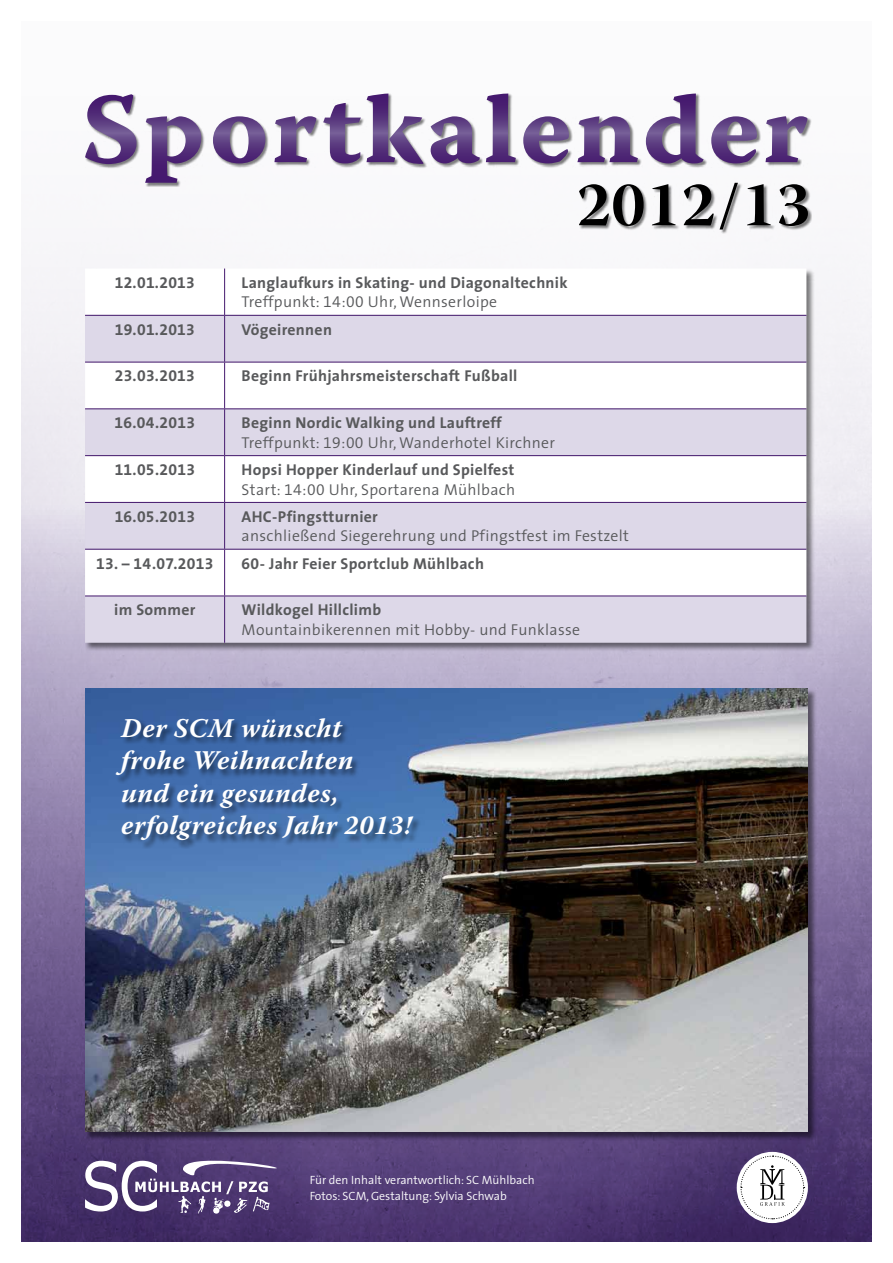
<style>
.page{position:relative;width:893px;height:1263px;background:#fff}
.page>*{position:absolute;margin:0;border:0;box-sizing:border-box;transform-origin:0 0}
.t1{font:italic 700 27px/32.4px "Warnock Pro";letter-spacing:.02em;color:#fff}
.t2{font:700 15.75px "The Sans SN";letter-spacing:.02em;color:#58595b}
.t3{font:300 15.75px "The Sans SN";letter-spacing:.02em;color:#58595b}
.t4{font:300 12px/16.5px "The Sans SN";color:#fff}
</style>
<div class="page">
<img style="left:21px;top:93px;width:850px;height:1149px">
<div style="left:85px;top:94px;width:726px;height:93px;background:#000;opacity:.5"></div>
<svg style="left:85px;top:94px;width:722px;height:70px"></svg>
<div style="left:85px;top:268px;width:730px;height:383px;background:#000;opacity:.5"></div>
<svg style="left:85px;top:268px;width:721px;height:47px"></svg>
<svg style="left:85px;top:316px;width:721px;height:327px;fill:#ddd8e8"></svg>
<hr style="left:224px;top:269px;width:1px;height:46px;background:#45196e">
<hr style="left:85px;top:315px;width:140px;height:1px;background:#45196e">
<hr style="left:225px;top:315px;width:581px;height:1px;background:#45196e">
<hr style="left:224px;top:316px;width:1px;height:46px;background:#45196e">
<hr style="left:85px;top:362px;width:140px;height:1px;background:#45196e">
<hr style="left:225px;top:362px;width:581px;height:1px;background:#45196e">
<hr style="left:224px;top:362px;width:1px;height:46px;background:#45196e">
<hr style="left:85px;top:408px;width:140px;height:1px;background:#45196e">
<hr style="left:225px;top:408px;width:581px;height:1px;background:#45196e">
<hr style="left:224px;top:409px;width:1px;height:46px;background:#45196e">
<hr style="left:85px;top:455px;width:140px;height:1px;background:#45196e">
<hr style="left:225px;top:455px;width:581px;height:1px;background:#45196e">
<hr style="left:224px;top:456px;width:1px;height:46px;background:#45196e">
<hr style="left:85px;top:502px;width:140px;height:1px;background:#45196e">
<hr style="left:225px;top:502px;width:581px;height:1px;background:#45196e">
<hr style="left:224px;top:503px;width:1px;height:46px;background:#45196e">
<hr style="left:85px;top:549px;width:140px;height:1px;background:#45196e">
<hr style="left:225px;top:549px;width:581px;height:1px;background:#45196e">
<hr style="left:224px;top:550px;width:1px;height:46px;background:#45196e">
<hr style="left:85px;top:596px;width:140px;height:1px;background:#45196e">
<hr style="left:225px;top:596px;width:581px;height:1px;background:#45196e">
<hr style="left:224px;top:596px;width:1px;height:47px;background:#45196e">
<div style="left:85px;top:688px;width:732px;height:452px;background:#000;opacity:.5"></div>
<img style="left:85px;top:689px;width:723px;height:443px">
<div style="left:116px;top:718px;width:306px;height:131px;background:#000;opacity:.5"></div>
<div style="left:737px;top:1152px;width:71px;height:71px;background:#fff;border-radius:50%"></div>
<svg style="left:740px;top:1155px;width:65px;height:65px"></svg>
<svg style="left:85px;top:1152px;width:192px;height:62px"></svg>
<div style="left:579px;top:183px;width:233px;height:51px;background:#000;opacity:.5"></div>
<svg style="left:579px;top:183px;width:229px;height:47px"></svg>
<p class="t2" style="left:115px;top:269px;width:82px">12.01.2013</p>
<p class="t2" style="left:242px;top:269px;width:328px">Langlaufkurs in Skating- und Diagonaltechnik</p>
<p class="t3" style="left:242px;top:289px;width:257px">Treffpunkt: 14:00 Uhr, Wennserloipe</p>
<p class="t2" style="left:115px;top:316px;width:82px">19.01.2013</p>
<p class="t2" style="left:242px;top:316px;width:92px">Vögeirennen</p>
<p class="t2" style="left:115px;top:363px;width:82px">23.03.2013</p>
<p class="t2" style="left:242px;top:363px;width:277px">Beginn Frühjahrsmeisterschaft Fußball</p>
<p class="t2" style="left:114px;top:410px;width:82px">16.04.2013</p>
<p class="t2" style="left:242px;top:410px;width:262px">Beginn Nordic Walking und Lauftreff</p>
<p class="t3" style="left:242px;top:429px;width:315px">Treffpunkt: 19:00 Uhr, Wanderhotel Kirchner</p>
<p class="t2" style="left:115px;top:456px;width:82px">11.05.2013</p>
<p class="t2" style="left:242px;top:456px;width:274px">Hopsi Hopper Kinderlauf und Spielfest</p>
<p class="t3" style="left:242px;top:476px;width:275px">Start: 14:00 Uhr, Sportarena Mühlbach</p>
<p class="t2" style="left:115px;top:503px;width:82px">16.05.2013</p>
<p class="t2" style="left:242px;top:503px;width:138px">AHC-Pfingstturnier</p>
<p class="t3" style="left:242px;top:523px;width:389px">anschließend Siegerehrung und Pfingstfest im Festzelt</p>
<p class="t2" style="left:96px;top:550px;width:119px">13. – 14.07.2013</p>
<p class="t2" style="left:242px;top:550px;width:244px">60- Jahr Feier Sportclub Mühlbach</p>
<p class="t2" style="left:114px;top:597px;width:83px">im Sommer</p>
<p class="t2" style="left:242px;top:597px;width:141px">Wildkogel Hillclimb</p>
<p class="t3" style="left:242px;top:616px;width:340px">Mountainbikerennen mit Hobby- und Funklasse</p>
<h1 class="t1" style="left:121px;top:711px;width:292px">Der SCM wünscht frohe Weihnachten<br>und ein gesundes, erfolgreiches Jahr 2013!</h1>
<p class="t4" style="left:310px;top:1171px;width:226px">Für den Inhalt verantwortlich: SC Mühlbach<br>Fotos: SCM, Gestaltung: Sylvia Schwab</p>
</div>
